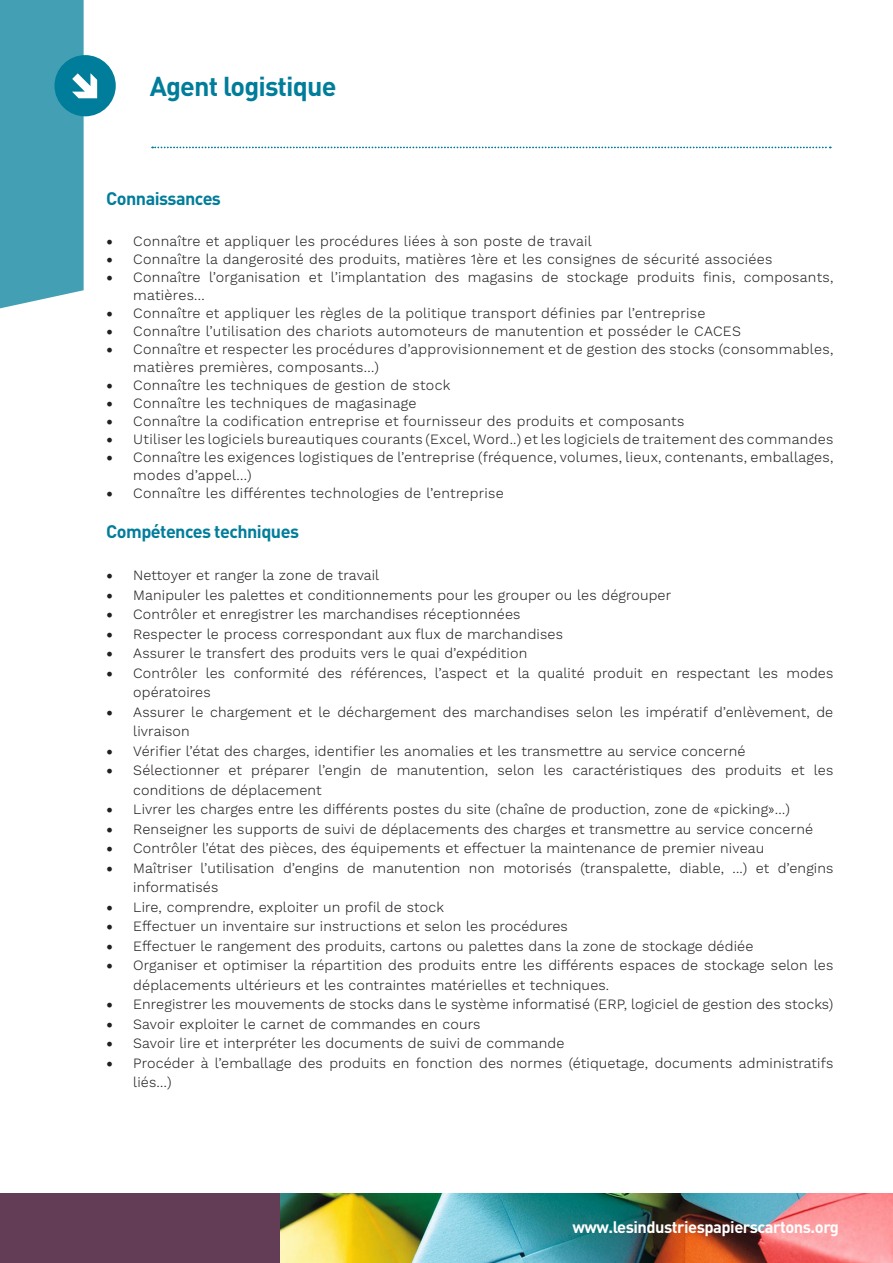
<style>
.page{position:relative;width:893px;height:1263px;background:#fff}
.page>*{position:absolute;margin:0;border:0;box-sizing:border-box;transform-origin:0 0}
.t1{font:700 27px "DINOT";letter-spacing:-.03em;color:#007d9b}
.t2{font:700 18px "DINOT";letter-spacing:-.03em;color:#007d9b}
.t3{font:700 16.5px "DINOT";letter-spacing:-.03em;color:#fff}
.t4{font:300 14.25px/19.5px "Work Sans";letter-spacing:.01em;color:#231f20}
.s1{font-family:"Minion Pro";font-weight:400;font-size:18px}
</style>
<div class="page">
<div style="left:54px;top:55px;width:62px;height:61px;background:#007d9b;border-radius:50%"></div>
<svg style="left:0;top:0;width:97px;height:309px"></svg>
<svg style="left:152px;top:147px;width:679px;height:1px"></svg>
<div style="left:0;top:1193px;width:893px;height:70px;background:#623d55"></div>
<img style="left:281px;top:1193px;width:612px;height:70px">
<p class="t1" style="left:150px;top:67px;width:189px">Agent logistique</p>
<p class="t2" style="left:106px;top:186px;width:116px">Connaissances</p>
<p class="t4" style="left:106px;top:232px;width:487px"><span class="s1">•</span> Connaître et appliquer les procédures liées à son poste de travail</p>
<p class="t4" style="left:106px;top:250px;width:668px"><span class="s1">•</span> Connaître la dangerosité des produits, matières 1ère et les consignes de sécurité associées</p>
<p class="t4" style="left:133px;top:268px;width:701px;line-height:18px;text-indent:-27px"><span class="s1">•</span> Connaître l’organisation et l’implantation des magasins de stockage produits finis, composants, matières...</p>
<p class="t4" style="left:106px;top:304px;width:601px"><span class="s1">•</span> Connaître et appliquer les règles de la politique transport définies par l’entreprise</p>
<p class="t4" style="left:106px;top:322px;width:636px"><span class="s1">•</span> Connaître l’utilisation des chariots automoteurs de manutention et posséder le CACES</p>
<p class="t4" style="left:133px;top:340px;width:702px;line-height:18px;text-indent:-27px"><span class="s1">•</span> Connaître et respecter les procédures d’approvisionnement et de gestion des stocks (consommables, matières premières, composants...)</p>
<p class="t4" style="left:106px;top:376px;width:346px"><span class="s1">•</span> Connaître les techniques de gestion de stock</p>
<p class="t4" style="left:106px;top:394px;width:312px"><span class="s1">•</span> Connaître les techniques de magasinage</p>
<p class="t4" style="left:106px;top:412px;width:580px"><span class="s1">•</span> Connaître la codification entreprise et fournisseur des produits et composants</p>
<p class="t4" style="left:106px;top:430px;width:728px"><span class="s1">•</span> Utiliser les logiciels bureautiques courants (Excel, Word..) et les logiciels de traitement des commandes</p>
<p class="t4" style="left:133px;top:448px;width:701px;line-height:18px;text-indent:-27px"><span class="s1">•</span> Connaître les exigences logistiques de l’entreprise (fréquence, volumes, lieux, contenants, emballages, modes d’appel...)</p>
<p class="t4" style="left:106px;top:484px;width:399px"><span class="s1">•</span> Connaître les différentes technologies de l’entreprise</p>
<p class="t2" style="left:106px;top:519px;width:194px">Compétences techniques</p>
<p class="t4" style="left:106px;top:566px;width:274px"><span class="s1">•</span> Nettoyer et ranger la zone de travail</p>
<p class="t4" style="left:106px;top:586px;width:566px"><span class="s1">•</span> Manipuler les palettes et conditionnements pour les grouper ou les dégrouper</p>
<p class="t4" style="left:106px;top:605px;width:416px"><span class="s1">•</span> Contrôler et enregistrer les marchandises réceptionnées</p>
<p class="t4" style="left:106px;top:625px;width:458px"><span class="s1">•</span> Respecter le process correspondant aux flux de marchandises</p>
<p class="t4" style="left:106px;top:644px;width:422px"><span class="s1">•</span> Assurer le transfert des produits vers le quai d’expédition</p>
<p class="t4" style="left:133px;top:664px;width:702px;text-indent:-27px"><span class="s1">•</span> Contrôler les conformité des références, l’aspect et la qualité produit en respectant les modes opératoires</p>
<p class="t4" style="left:133px;top:703px;width:701px;text-indent:-27px"><span class="s1">•</span> Assurer le chargement et le déchargement des marchandises selon les impératif d’enlèvement, de livraison</p>
<p class="t4" style="left:106px;top:742px;width:641px"><span class="s1">•</span> Vérifier l’état des charges, identifier les anomalies et les transmettre au service concerné</p>
<p class="t4" style="left:133px;top:761px;width:702px;text-indent:-27px"><span class="s1">•</span> Sélectionner et préparer l’engin de manutention, selon les caractéristiques des produits et les conditions de déplacement</p>
<p class="t4" style="left:106px;top:800px;width:685px"><span class="s1">•</span> Livrer les charges entre les différents postes du site (chaîne de production, zone de «picking»…)</p>
<p class="t4" style="left:106px;top:820px;width:708px"><span class="s1">•</span> Renseigner les supports de suivi de déplacements des charges et transmettre au service concerné</p>
<p class="t4" style="left:106px;top:839px;width:660px"><span class="s1">•</span> Contrôler l’état des pièces, des équipements et effectuer la maintenance de premier niveau</p>
<p class="t4" style="left:133px;top:859px;width:702px;text-indent:-27px"><span class="s1">•</span> Maîtriser l’utilisation d’engins de manutention non motorisés (transpalette, diable, ...) et d’engins informatisés</p>
<p class="t4" style="left:106px;top:898px;width:339px"><span class="s1">•</span> Lire, comprendre, exploiter un profil de stock</p>
<p class="t4" style="left:106px;top:917px;width:463px"><span class="s1">•</span> Effectuer un inventaire sur instructions et selon les procédures</p>
<p class="t4" style="left:106px;top:937px;width:649px"><span class="s1">•</span> Effectuer le rangement des produits, cartons ou palettes dans la zone de stockage dédiée</p>
<p class="t4" style="left:133px;top:956px;width:701px;text-indent:-27px"><span class="s1">•</span> Organiser et optimiser la répartition des produits entre les différents espaces de stockage selon les déplacements ultérieurs et les contraintes matérielles et techniques.</p>
<p class="t4" style="left:106px;top:995px;width:728px"><span class="s1">•</span> Enregistrer les mouvements de stocks dans le système informatisé (ERP, logiciel de gestion des stocks)</p>
<p class="t4" style="left:106px;top:1015px;width:376px"><span class="s1">•</span> Savoir exploiter le carnet de commandes en cours</p>
<p class="t4" style="left:106px;top:1034px;width:460px"><span class="s1">•</span> Savoir lire et interpréter les documents de suivi de commande</p>
<p class="t4" style="left:133px;top:1054px;width:701px;text-indent:-27px"><span class="s1">•</span> Procéder à l’emballage des produits en fonction des normes (étiquetage, documents administratifs liés…)</p>
<p class="t3" style="left:572px;top:1216px;width:268px">www.lesindustriespapierscartons.org</p>
</div>
